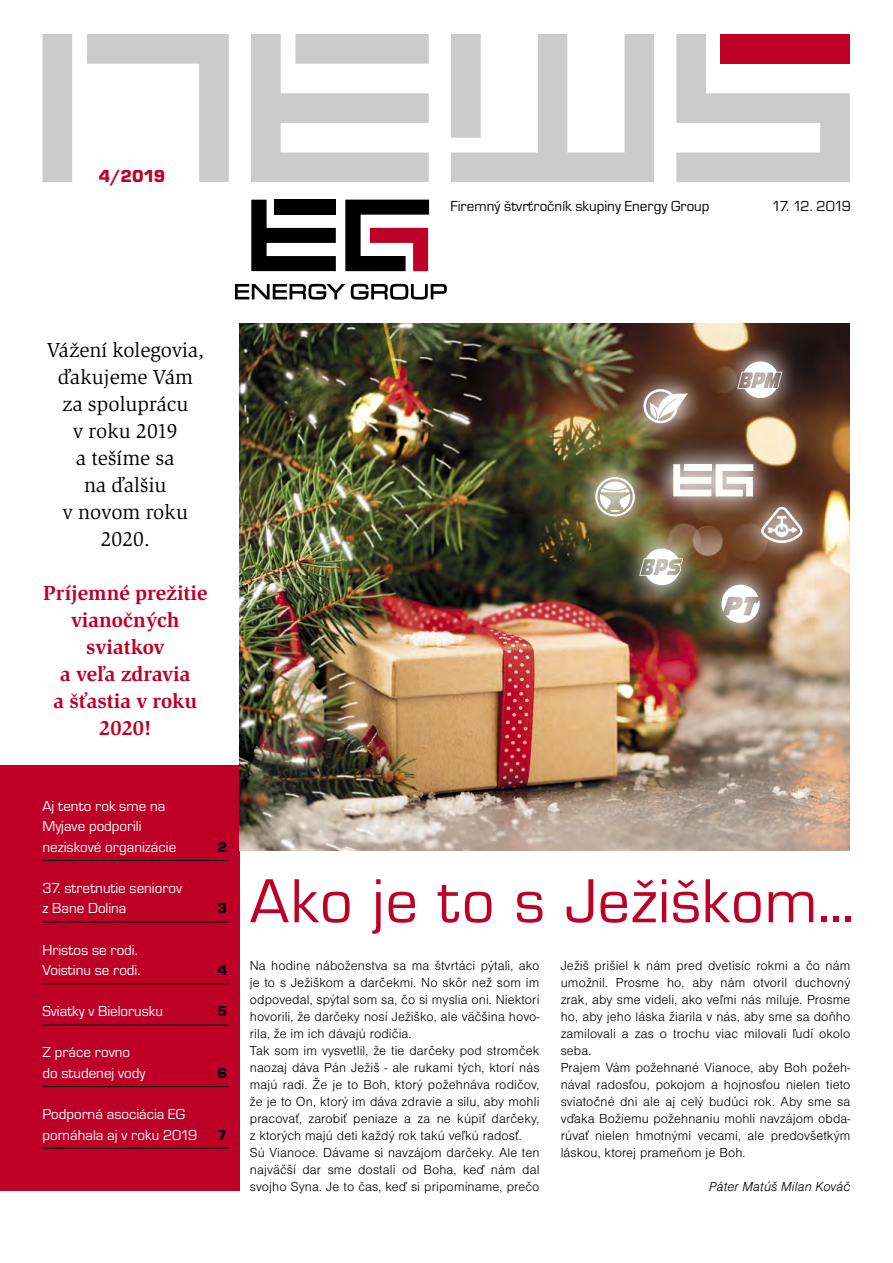
<style>
.page{position:relative;width:893px;height:1263px;background:#fff}
.page>*{position:absolute;margin:0;border:0;box-sizing:border-box;transform-origin:0 0}
.t1{font:64.5px "Eurostile TCE";letter-spacing:.02em;color:#be0027}
.t2{font:21px/27px "Slimbach Itc TCE";color:#000;text-align:center}
.t3{font:700 21px/27px "Slimbach Itc TCE";color:#be0027;text-align:center}
.t4{font:900 18px "Eurostile TCE";color:#be0027}
.t5{font:15px/20.5px "Eurostile TCE";color:#fff}
.t6{font:15px "Eurostile TCE";color:#000}
.t7{font:900 15px "Eurostile TCE";color:#000}
.t8{font:300 13.5px/17px "Nimbus Sans DCE";letter-spacing:.01em;color:#000}
.t9{font:italic 300 13.5px "Nimbus Sans DCE";letter-spacing:.01em;color:#000}
</style>
<div class="page">
<svg style="left:43px;top:34px;width:807px;height:148px"></svg>
<div style="left:721px;top:34px;width:129px;height:30px;background:#be0027"></div>
<svg style="left:235px;top:284px;width:110px;height:16px"></svg>
<svg style="left:351px;top:284px;width:96px;height:16px"></svg>
<svg style="left:345px;top:200px;width:84px;height:71px"></svg>
<svg style="left:251px;top:200px;width:85px;height:71px"></svg>
<div style="left:275px;top:200px;width:61px;height:15px;background:#000"></div>
<div style="left:0;top:765px;width:239px;height:426px;background:#be0027"></div>
<hr style="left:43px;top:860px;width:186px;height:1px;background:#000">
<hr style="left:43px;top:922px;width:186px;height:1px;background:#000">
<hr style="left:43px;top:983px;width:186px;height:1px;background:#000">
<hr style="left:43px;top:1025px;width:186px;height:1px;background:#000">
<hr style="left:43px;top:1086px;width:186px;height:1px;background:#000">
<hr style="left:43px;top:1148px;width:186px;height:1px;background:#000">
<img style="left:239px;top:323px;width:611px;height:527px">
<svg style="left:662px;top:436px;width:119px;height:89px;background:#866b58"></svg>
<svg style="left:673px;top:464px;width:80px;height:32px"></svg>
<div style="left:684px;top:464px;width:27px;height:7px;background:#fff"></div>
<svg style="left:617px;top:362px;width:94px;height:88px;background:#61452c"></svg>
<svg style="left:643px;top:389px;width:45px;height:34px"></svg>
<svg style="left:569px;top:450px;width:93px;height:93px;background:#635c33"></svg>
<svg style="left:595px;top:477px;width:40px;height:39px"></svg>
<svg style="left:695px;top:558px;width:91px;height:92px;background:#72593f"></svg>
<svg style="left:721px;top:585px;width:39px;height:38px"></svg>
<svg style="left:713px;top:335px;width:94px;height:90px;background:#644837"></svg>
<svg style="left:737px;top:361px;width:45px;height:37px"></svg>
<svg style="left:615px;top:522px;width:93px;height:90px;background:#5f5635"></svg>
<svg style="left:639px;top:549px;width:44px;height:36px"></svg>
<svg style="left:735px;top:481px;width:93px;height:89px;background:#7f5a41"></svg>
<svg style="left:761px;top:507px;width:42px;height:36px"></svg>
<h3 class="t4" style="left:99px;top:166px;width:68px">4/2019</h3>
<p class="t6" style="left:450px;top:198px;width:261px">Firemný štvrťročník skupiny Energy Group</p>
<p class="t6" style="left:772px;top:198px;width:80px">17. 12. 2019</p>
<h2 class="t2" style="left:47px;top:337px;width:159px">Vážení kolegovia, ďakujeme Vám za spoluprácu<br>v roku 2019<br>a tešíme sa<br>na ďalšiu<br>v novom roku<br>2020.</h2>
<h2 class="t3" style="left:43px;top:580px;width:166px">Príjemné prežitie vianočných sviatkov<br>a veľa zdravia<br>a šťastia v roku<br>2020!</h2>
<p class="t5" style="left:43px;top:796px;width:135px">Aj tento rok sme na<br>Myjave podporili neziskové organizácie</p>
<p class="t5" style="left:43px;top:878px;width:141px">37. stretnutie seniorov z Bane Dolina</p>
<p class="t5" style="left:43px;top:940px;width:99px">Hristos se rodi.<br>Voistinu se rodi.</p>
<p class="t7" style="left:217px;top:839px;width:11px">2</p>
<p class="t7" style="left:217px;top:900px;width:11px">3</p>
<p class="t7" style="left:217px;top:962px;width:11px">4</p>
<p class="t5" style="left:43px;top:1001px;width:122px">Sviatky v Bielorusku</p>
<p class="t7" style="left:217px;top:1003px;width:11px">5</p>
<p class="t5" style="left:43px;top:1042px;width:104px">Z práce rovno do studenej vody</p>
<p class="t7" style="left:217px;top:1065px;width:11px">6</p>
<p class="t5" style="left:43px;top:1104px;width:156px">Podporná asociácia EG pomáhala aj v roku 2019</p>
<p class="t7" style="left:217px;top:1126px;width:11px">7</p>
<h1 class="t1" style="left:250px;top:866px;width:606px">Ako je to s Ježiškom...</h1>
<p class="t8" style="left:250px;top:957px;width:291px">Na hodine náboženstva sa ma štvrtáci pýtali, ako je to s Ježiškom a darčekmi. No skôr než som im odpovedal, spýtal som sa, čo si myslia oni. Niektorí hovorili, že darčeky nosí Ježiško, ale väčšina hovo&shy;rila, že im ich dávajú rodičia.<br>Tak som im vysvetlil, že tie darčeky pod stromček naozaj dáva Pán Ježiš - ale rukami tých, ktorí nás majú radi. Že je to Boh, ktorý požehnáva rodičov, že je to On, ktorý im dáva zdravie a silu, aby mohli pracovať, zarobiť peniaze a za ne kúpiť darčeky, z ktorých majú deti každý rok takú veľkú radosť.<br>Sú Vianoce. Dávame si navzájom darčeky. Ale ten najväčší dar sme dostali od Boha, keď nám dal svojho Syna. Je to čas, keď si pripomíname, prečo</p>
<p class="t8" style="left:561px;top:957px;width:291px">Ježiš prišiel k nám pred dvetisíc rokmi a čo nám umožnil. Prosme ho, aby nám otvoril duchovný zrak, aby sme videli, ako veľmi nás miluje. Prosme ho, aby jeho láska žiarila v nás, aby sme sa doňho zamilovali a zas o trochu viac milovali ľudí okolo seba.<br>Prajem Vám požehnané Vianoce, aby Boh požeh&shy;nával radosťou, pokojom a hojnosťou nielen tieto sviatočné dni ale aj celý budúci rok. Aby sme sa vďaka Božiemu požehnaniu mohli navzájom obda&shy;rúvať nielen hmotnými vecami, ale predovšetkým láskou, ktorej prameňom je Boh.</p>
<p class="t9" style="left:709px;top:1179px;width:143px">Páter Matúš Milan Kováč</p>
</div>
